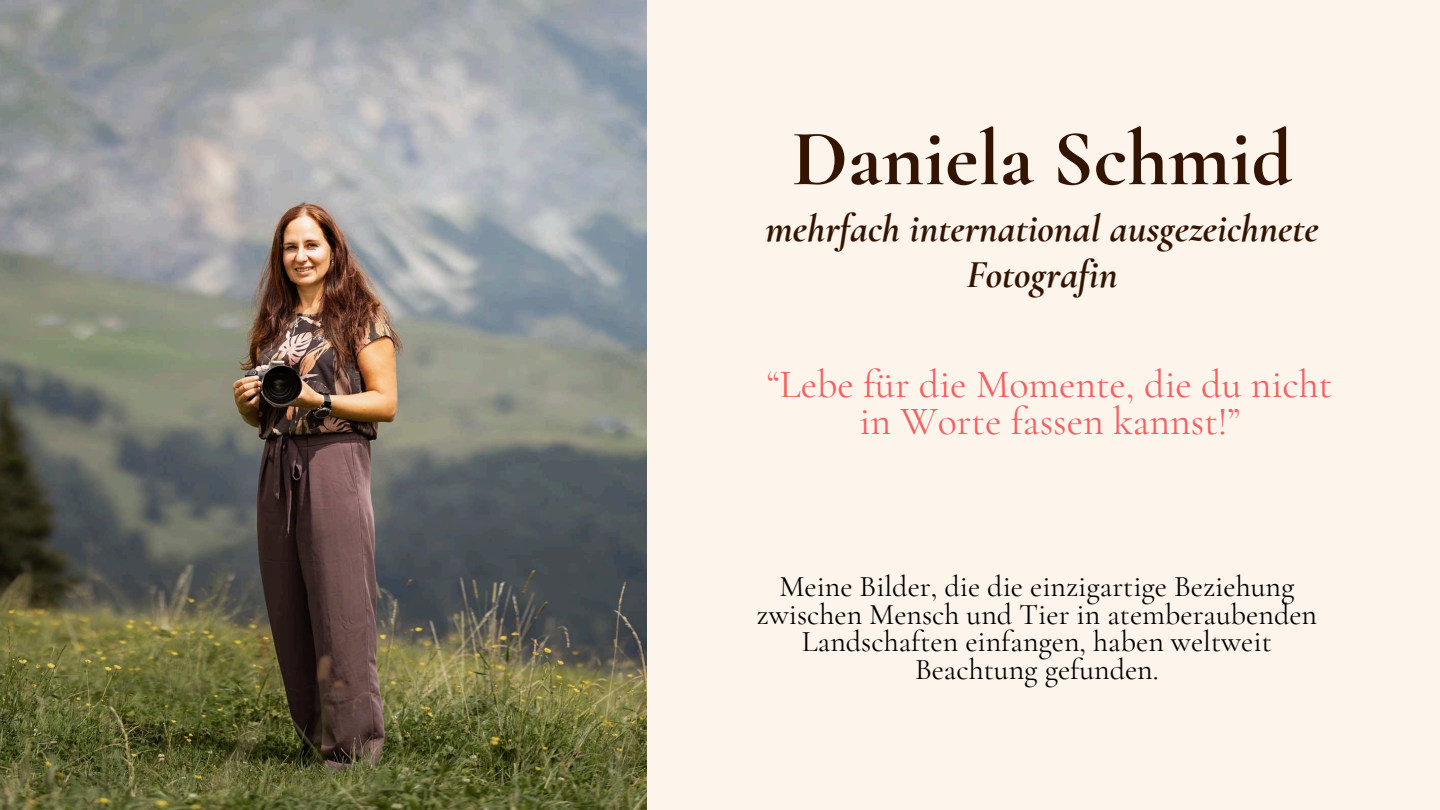
<style>
.page{position:relative;width:1440px;height:810px;background:#fdf4eb}
.page>*{position:absolute;margin:0;border:0;box-sizing:border-box;transform-origin:0 0}
.t1{font:700 80px "Cormorant Garamond";color:#331400}
.t2{font:40px/37.5px "Cormorant Garamond";color:#f56060;text-align:center}
.t3{font:italic 700 40px/46.5px "Cormorant Garamond";color:#331400;text-align:center}
.t4{font:30px/27.8px "Cormorant Garamond";color:#000;text-align:center}
</style>
<div class="page">
<img style="left:0;top:0;width:646px;height:810px">
<h1 class="t1" style="left:792px;top:109px;width:502px">Daniela Schmid</h1>
<h2 class="t3" style="left:765px;top:204px;width:555px">mehrfach international ausgezeichnete<br>Fotografin</h2>
<h2 class="t2" style="left:767px;top:365px;width:567px">&lt;Lebe für die Momente, die du nicht in Worte fassen kannst!=</h2>
<p class="t4" style="left:757px;top:572px;width:562px">Meine Bilder, die die einzigartige Beziehung zwischen Mensch und Tier in atemberaubenden Landschaften einfangen, haben weltweit Beachtung gefunden.</p>
</div>
